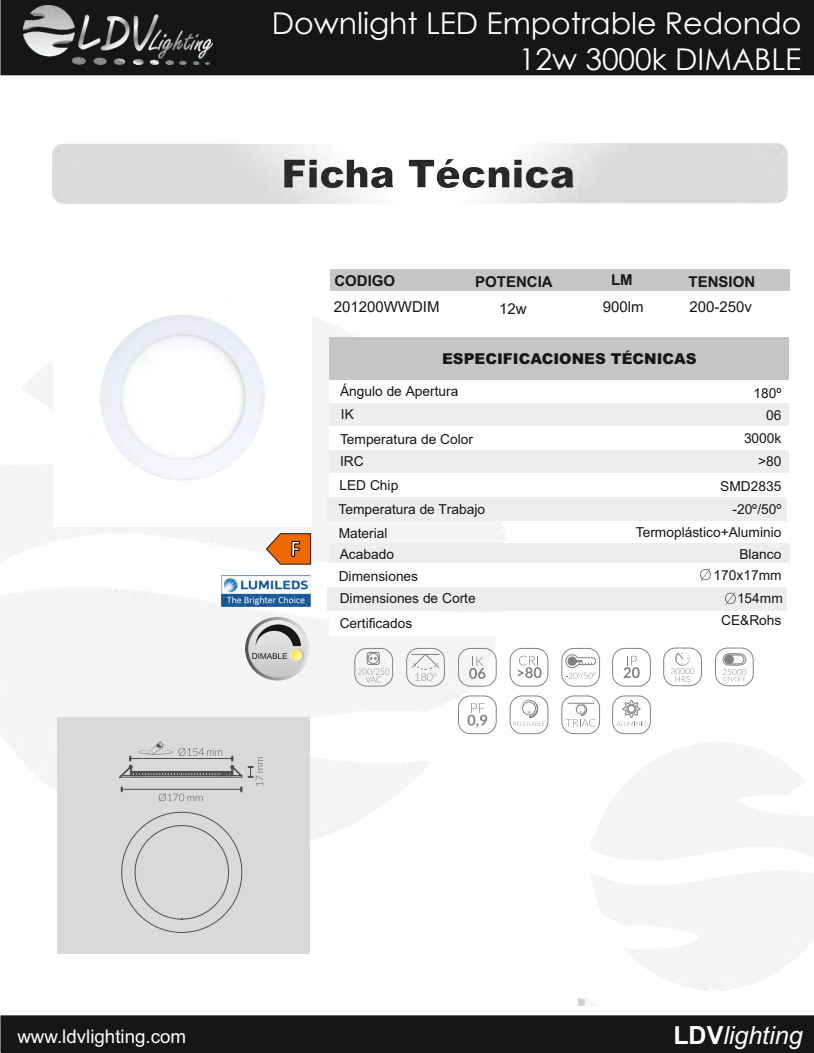
<style>
.page{position:relative;width:814px;height:1053px;background:#fff}
.page>*{position:absolute;margin:0;border:0;box-sizing:border-box;transform-origin:0 0}
.t1{font:30px/36px "Century Gothic";color:#fff;text-align:right}
.t2{font:italic 25px "Arial";color:#fff}
.t3{font:700 23.5px "Calibri";color:#fff;scale:.92 1}
.t4{font:18.75px "Arial";color:#fff}
.t5{font:15px "Arial";color:#151616}
.t6{font:900 15px "Arial";color:#151616}
.t7{font:700 15px "Arial";color:#151616}
.t8{font:13.75px/22px "Arial";color:#151616}
.t9{font:13.75px/21.6px "Arial";color:#151616}
.s1{font-style:inherit}
.s2{font-weight:700;font-style:normal}
</style>
<div class="page">
<img style="left:1px;top:498px;width:505px;height:123px">
<svg style="left:1px;top:75px;width:813px;height:423px"></svg>
<div style="left:304px;top:119px;width:488px;height:60px;background:#fff;border:1px solid #d9d9da;border-radius:11px"></div>
<div style="left:52px;top:119px;width:516px;height:60px;background:#fff;border:1px solid #d9d9da;border-radius:11px"></div>
<div style="left:330px;top:269px;width:459px;height:22px;background:#c5c5c5"></div>
<div style="left:330px;top:337px;width:459px;height:42px;background:#c5c5c5"></div>
<div style="left:329px;top:380px;width:459px;height:23px;background:#fff"></div>
<div style="left:330px;top:403px;width:459px;height:23px;background:#eceded"></div>
<div style="left:330px;top:449px;width:459px;height:23px;background:#eceded"></div>
<div style="left:328px;top:497px;width:459px;height:24px;background:#eceded"></div>
<div style="left:330px;top:543px;width:459px;height:24px;background:#eceded"></div>
<div style="left:330px;top:473px;width:459px;height:23px;background:#fff"></div>
<div style="left:330px;top:426px;width:459px;height:24px;background:#fff"></div>
<div style="left:0;top:0;width:814px;height:75px;background:#151616"></div>
<img style="left:23px;top:5px;width:189px;height:60px">
<div style="left:1px;top:1015px;width:813px;height:37px;background:#151616"></div>
<div style="left:57px;top:717px;width:252px;height:237px;background:#d9d9da"></div>
<div style="left:329px;top:563px;width:459px;height:24px;background:#fff"></div>
<svg style="left:266px;top:533px;width:45px;height:31px"></svg>
<img style="left:52px;top:143px;width:735px;height:61px">
<img style="left:53px;top:268px;width:258px;height:259px">
<div style="left:328px;top:587px;width:459px;height:24px;background:#eceded"></div>
<div style="left:329px;top:611px;width:459px;height:24px;background:#fff"></div>
<img style="left:222px;top:575px;width:88px;height:31px">
<svg style="left:725px;top:592px;width:11px;height:12px"></svg>
<svg style="left:700px;top:568px;width:11px;height:13px"></svg>
<svg style="left:245px;top:617px;width:65px;height:63px"></svg>
<svg style="left:248px;top:620px;width:59px;height:57px"></svg>
<svg style="left:289px;top:648px;width:15px;height:14px"></svg>
<svg style="left:252px;top:624px;width:51px;height:36px"></svg>
<svg style="left:354px;top:648px;width:39px;height:38px"></svg>
<svg style="left:406px;top:648px;width:39px;height:38px"></svg>
<svg style="left:469px;top:656px;width:16px;height:22px"></svg>
<div style="left:458px;top:648px;width:38px;height:38px;border:1px solid #818281;border-radius:12px"></div>
<svg style="left:518px;top:655px;width:23px;height:23px"></svg>
<div style="left:510px;top:648px;width:38px;height:38px;border:1px solid #818281;border-radius:12px"></div>
<svg style="left:561px;top:648px;width:39px;height:38px"></svg>
<svg style="left:623px;top:655px;width:17px;height:23px"></svg>
<div style="left:612px;top:648px;width:38px;height:38px;border:1px solid #818281;border-radius:12px"></div>
<div style="left:663px;top:647px;width:38px;height:39px;border:1px solid #818281;border-radius:12px"></div>
<svg style="left:671px;top:652px;width:23px;height:30px"></svg>
<div style="left:715px;top:647px;width:38px;height:39px;border:1px solid #818281;border-radius:12px"></div>
<svg style="left:722px;top:653px;width:24px;height:28px"></svg>
<div style="left:724px;top:654px;width:10px;height:10px;background:#818281;border-radius:50%"></div>
<svg style="left:467px;top:703px;width:20px;height:24px"></svg>
<div style="left:458px;top:695px;width:38px;height:38px;border:1px solid #818281;border-radius:12px"></div>
<div style="left:510px;top:695px;width:38px;height:38px;border:1px solid #818281;border-radius:12px"></div>
<svg style="left:513px;top:699px;width:32px;height:26px"></svg>
<div style="left:561px;top:695px;width:39px;height:38px;border:1px solid #818281;border-radius:12px"></div>
<svg style="left:566px;top:703px;width:29px;height:23px"></svg>
<svg style="left:612px;top:695px;width:39px;height:39px"></svg>
<svg style="left:249px;top:757px;width:14px;height:29px"></svg>
<svg style="left:119px;top:741px;width:123px;height:191px"></svg>
<h1 class="t1" style="left:272px;top:5px;width:531px">Downlight LED Empotrable Redondo<br>12w 3000k DIMABLE</h1>
<p class="t7" style="left:334px;top:275px;width:62px">CODIGO</p>
<p class="t7" style="left:475px;top:275px;width:79px">POTENCIA</p>
<p class="t7" style="left:611px;top:274px;width:23px">LM</p>
<p class="t7" style="left:688px;top:275px;width:68px">TENSION</p>
<p class="t5" style="left:334px;top:296px;width:107px">201200W<span class="s1">W</span>DIM</p>
<p class="t5" style="left:499px;top:298px;width:29px">12<span class="s1">w</span></p>
<p class="t5" style="left:602px;top:296px;width:42px">900<span class="s1">lm</span></p>
<p class="t5" style="left:689px;top:296px;width:64px">200<span class="s1">-2</span>50<span class="s1">v</span></p>
<h3 class="t3" style="left:290px;top:532px;width:12px">F</h3>
<p class="t6" style="left:442px;top:353px;width:256px">ESPECIFICACIONES TÉCNICAS</p>
<p class="t9" style="left:340px;top:380px;width:120px">Ángulo de Apertura</p>
<p class="t9" style="left:753px;top:382px;width:29px">180º</p>
<p class="t9" style="left:341px;top:403px;width:14px">IK</p>
<p class="t8" style="left:340px;top:429px;width:134px">Temperatura de Color<br>IRC</p>
<p class="t8" style="left:339px;top:499px;width:148px">Temperatura de Trabajo</p>
<p class="t8" style="left:339px;top:475px;width:60px">LED Chip</p>
<p class="t8" style="left:339px;top:523px;width:50px">Material</p>
<p class="t9" style="left:340px;top:543px;width:56px">Acabado</p>
<p class="t9" style="left:766px;top:404px;width:17px">06</p>
<p class="t8" style="left:744px;top:429px;width:39px"><span class="s1">30</span>00k</p>
<p class="t8" style="left:758px;top:451px;width:25px">&gt;80</p>
<p class="t8" style="left:732px;top:500px;width:51px">-20º/50º</p>
<p class="t8" style="left:720px;top:476px;width:63px">SMD2835</p>
<p class="t8" style="left:636px;top:522px;width:147px">Termoplástico+Aluminio</p>
<p class="t9" style="left:739px;top:543px;width:44px">Blanco</p>
<p class="t9" style="left:339px;top:565px;width:139px">Dimensiones<br><span class="s1">Dimensiones</span> de Corte</p>
<p class="t9" style="left:713px;top:563px;width:71px;line-height:23.2px;text-align:right">170x17mm<br>154<span class="s1">mm</span></p>
<p class="t8" style="left:340px;top:613px;width:74px">Certificados</p>
<p class="t8" style="left:721px;top:610px;width:62px">CE&amp;Rohs</p>
<h3 class="t4" style="left:17px;top:1028px;width:170px">www.ldvlighting.com</h3>
<h2 class="t2" style="left:673px;top:1026px;width:131px"><span class="s2">LDV</span>lighting</h2>
</div>
